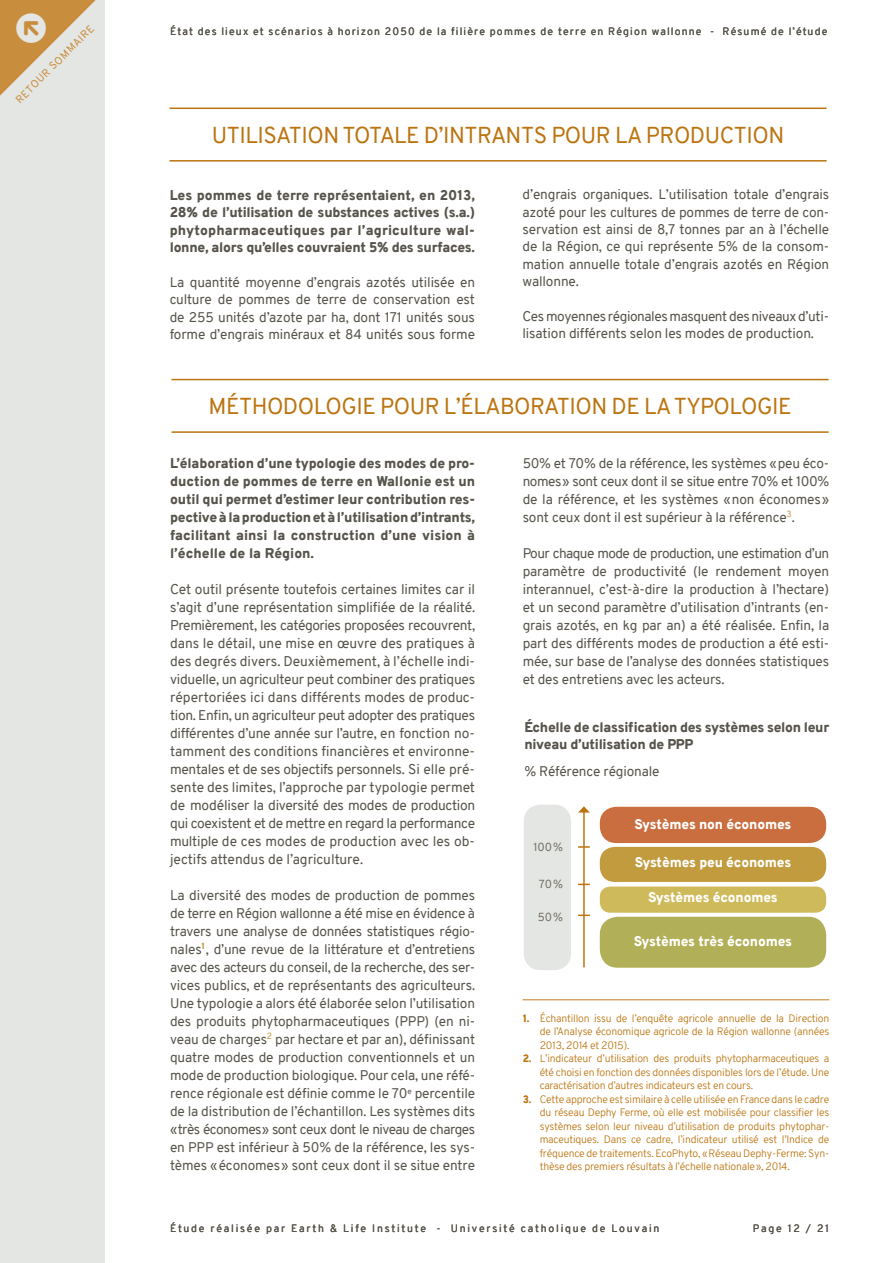
<style>
.page{position:relative;width:893px;height:1263px;background:#fff}
.page>*{position:absolute;margin:0;border:0;box-sizing:border-box;transform-origin:0 0}
.TITRE{font:22.5px "Overpass";letter-spacing:-.02em;color:#bb740f}
.petit_titre_gras{font:13.8px/18px "Overpass";color:#57544b;text-align:justify}
.petit_titre_gras-2{font:900 13.8px/18px "Overpass";letter-spacing:-.02em;color:#57544b;text-align:justify}
.t1{font:13.65px/18px "Overpass";letter-spacing:-.01em;color:#57544b;text-align:justify}
.t2{font:900 13.65px "Overpass";letter-spacing:-.01em;color:#fff}
.t3{font:11.4px "Overpass";letter-spacing:-.01em;color:#736f67}
.t4{font:300 10.5px/13.5px "Overpass";letter-spacing:-.02em;color:#bb740f;text-align:justify}
.t5{font:10.5px "Overpass";letter-spacing:.11em;color:#57544b}
.t6{font:10.5px "Overpass";letter-spacing:.17em;color:#57544b}
.t7{font:10.5px "Overpass";color:#c98d3e}
.s1{font-weight:900}
</style>
<div class="page">
<div style="left:0;top:0;width:104px;height:1263px;background:#e4e6e3"></div>
<div style="left:524px;top:805px;width:47px;height:165px;background:#e4e6e3;border-radius:17px"></div>
<hr style="left:172px;top:379px;width:657px;height:1px;background:#bb740f">
<hr style="left:172px;top:431px;width:657px;height:2px;background:#bb740f">
<div style="left:600px;top:807px;width:226px;height:36px;background:#ca6e3f;border-radius:17px"></div>
<div style="left:600px;top:847px;width:226px;height:35px;background:#c39b3f;border-radius:15px"></div>
<div style="left:600px;top:886px;width:226px;height:27px;background:#cfba5b;border-radius:10px"></div>
<hr style="left:583px;top:812px;width:2px;height:155px;background:#bb740f">
<svg style="left:578px;top:806px;width:12px;height:6px"></svg>
<div style="left:600px;top:917px;width:226px;height:51px;background:#b1af57;border-radius:18px"></div>
<svg style="left:578px;top:846px;width:12px;height:2px"></svg>
<svg style="left:578px;top:914px;width:12px;height:2px"></svg>
<hr style="left:523px;top:999px;width:306px;height:1px;background:#c98d3e">
<hr style="left:170px;top:108px;width:657px;height:1px;background:#bb740f">
<hr style="left:170px;top:160px;width:657px;height:2px;background:#bb740f">
<svg style="left:0;top:0;width:96px;height:96px"></svg>
<p class="t7" style="left:12px;top:96px;width:107px;rotate:-45deg">RETOUR SOMMAIRE</p>
<p class="t5" style="left:170px;top:24px;width:659px">État des lieux et scénarios à horizon 2050 de la filière pommes de terre en Région wallonne - Résumé de l’étude</p>
<p class="TITRE" style="left:212px;top:119px;width:574px">UTILISATION TOTALE D’INTRANTS POUR LA PRODUCTION</p>
<p class="petit_titre_gras-2" style="left:170px;top:187px;width:307px;line-height:17.4px">Les pommes de terre représentaient, en 2013, 28% de l’utilisation de substances actives (s.a.) phytopharmaceutiques par l’agriculture wal&shy;lonne, alors qu’elles couvraient 5% des surfaces.</p>
<p class="t1" style="left:170px;top:274px;width:307px;line-height:17.4px">La quantité moyenne d’engrais azotés utilisée en culture de pommes de terre de conservation est de 255 unités d’azote par ha, dont 171 unités sous forme d’engrais minéraux et 84 unités sous forme</p>
<p class="t1" style="left:523px;top:186px;width:308px;line-height:17.4px">d’engrais organiques. L’utilisation totale d’engrais azoté pour les cultures de pommes de terre de con&shy;servation est ainsi de 8,7 tonnes par an à l’échelle de la Région, ce qui représente 5% de la consom&shy;mation annuelle totale d’engrais azotés en Région wallonne.</p>
<p class="t1" style="left:523px;top:308px;width:308px;line-height:17.4px">Ces moyennes régionales masquent des niveaux d’uti&shy;lisation différents selon les modes de production.</p>
<p class="TITRE" style="left:208px;top:390px;width:585px">MÉTHODOLOGIE POUR L’ÉLABORATION DE LA TYPOLOGIE</p>
<p class="petit_titre_gras-2" style="left:170px;top:454px;width:307px">L’élaboration d’une typologie des modes de pro&shy;duction de pommes de terre en Wallonie est un outil qui permet d’estimer leur contribution res&shy;pective à la production et à l’utilisation d’intrants, facilitant ainsi la construction d’une vision à l’échelle de la Région.</p>
<p class="petit_titre_gras" style="left:170px;top:580px;width:307px">Cet outil présente toutefois certaines limites car il s’agit d’une représentation simplifiée de la réalité.<br>Premièrement, les catégories proposées recouvrent, dans le détail, une mise en œuvre des pratiques à des degrés divers. Deuxièmement, à l’échelle indi&shy;viduelle, un agriculteur peut combiner des pratiques répertoriées ici dans différents modes de produc&shy;tion. Enfin, un agriculteur peut adopter des pratiques différentes d’une année sur l’autre, en fonction no&shy;tamment des conditions financières et environne&shy;mentales et de ses objectifs personnels. Si elle pré&shy;sente des limites, l’approche par typologie permet de modéliser la diversité des modes de production qui coexistent et de mettre en regard la performance multiple de ces modes de production avec les ob&shy;jectifs attendus de l’agriculture.</p>
<p class="t1" style="left:170px;top:886px;width:307px">La diversité des modes de production de pommes de terre en Région wallonne a été mise en évidence à travers une analyse de données statistiques régio&shy;nales<sup>1</sup>, d’une revue de la littérature et d’entretiens avec des acteurs du conseil, de la recherche, des ser&shy;vices publics, et de représentants des agriculteurs.<br>Une typologie a alors été élaborée selon l’utilisation des produits phytopharmaceutiques (PPP) (en ni&shy;veau de charges<sup>2</sup> par hectare et par an), définissant quatre modes de production conventionnels et un mode de production biologique. Pour cela, une réfé&shy;rence régionale est définie comme le 70<sup>e</sup> percentile de la distribution de l’échantillon. Les systèmes dits «très économes» sont ceux dont le niveau de charges en PPP est inférieur à 50% de la référence, les sys&shy;tèmes «économes» sont ceux dont il se situe entre</p>
<p class="t1" style="left:523px;top:454px;width:308px">50% et 70% de la référence, les systèmes «peu éco&shy;nomes» sont ceux dont il se situe entre 70% et 100% de la référence, et les systèmes «non économes» sont ceux dont il est supérieur à la référence<sup>3</sup>.</p>
<p class="t1" style="left:523px;top:544px;width:308px">Pour chaque mode de production, une estimation d’un paramètre de productivité (le rendement moyen interannuel, c’est-à-dire la production à l’hectare) et un second paramètre d’utilisation d’intrants (en&shy;grais azotés, en kg par an) a été réalisée. Enfin, la part des différents modes de production a été esti&shy;mée, sur base de l’analyse des données statistiques et des entretiens avec les acteurs.</p>
<p class="petit_titre_gras-2" style="left:524px;top:718px;width:306px;line-height:17.4px">Échelle de classification des systèmes selon leur niveau d’utilisation de PPP</p>
<p class="t1" style="left:524px;top:763px;width:137px">% Référence régionale</p>
<p class="t3" style="left:533px;top:839px;width:31px">100%</p>
<p class="t3" style="left:539px;top:875px;width:26px">70%</p>
<p class="t3" style="left:538px;top:908px;width:27px">50%</p>
<p class="t2" style="left:634px;top:815px;width:158px">Systèmes non économes</p>
<p class="t2" style="left:635px;top:852px;width:158px">Systèmes peu économes</p>
<p class="t2" style="left:648px;top:888px;width:131px">Systèmes économes</p>
<p class="t2" style="left:634px;top:932px;width:160px">Systèmes très économes</p>
<p class="t4" style="left:540px;top:1011px;width:291px;text-indent:-17px"><span class="s1">1.</span> Échantillon issu de l’enquête agricole annuelle de la Direction de l’Analyse économique agricole de la Région wallonne (années 2013, 2014 et 2015).</p>
<p class="t4" style="left:540px;top:1052px;width:291px;text-indent:-17px"><span class="s1">2.</span> L’indicateur d’utilisation des produits phytopharmaceutiques a été choisi en fonction des données disponibles lors de l’étude. Une caractérisation d’autres indicateurs est en cours.</p>
<p class="t4" style="left:540px;top:1092px;width:291px;text-indent:-17px"><span class="s1">3.</span> Cette approche est similaire à celle utilisée en France dans le cadre du réseau Dephy Ferme, où elle est mobilisée pour classifier les systèmes selon leur niveau d’utilisation de produits phytophar&shy;maceutiques. Dans ce cadre, l’indicateur utilisé est l’Indice de fréquence de traitements. EcoPhyto, «Réseau Dephy-Ferme: Syn&shy;thèse des premiers résultats à l’échelle nationale», 2014.</p>
<p class="t6" style="left:170px;top:1220px;width:491px">Étude réalisée par Earth &amp; Life Institute - Université catholique de Louvain</p>
<p class="t5" style="left:753px;top:1220px;width:78px">Page 12 / 21</p>
</div>
